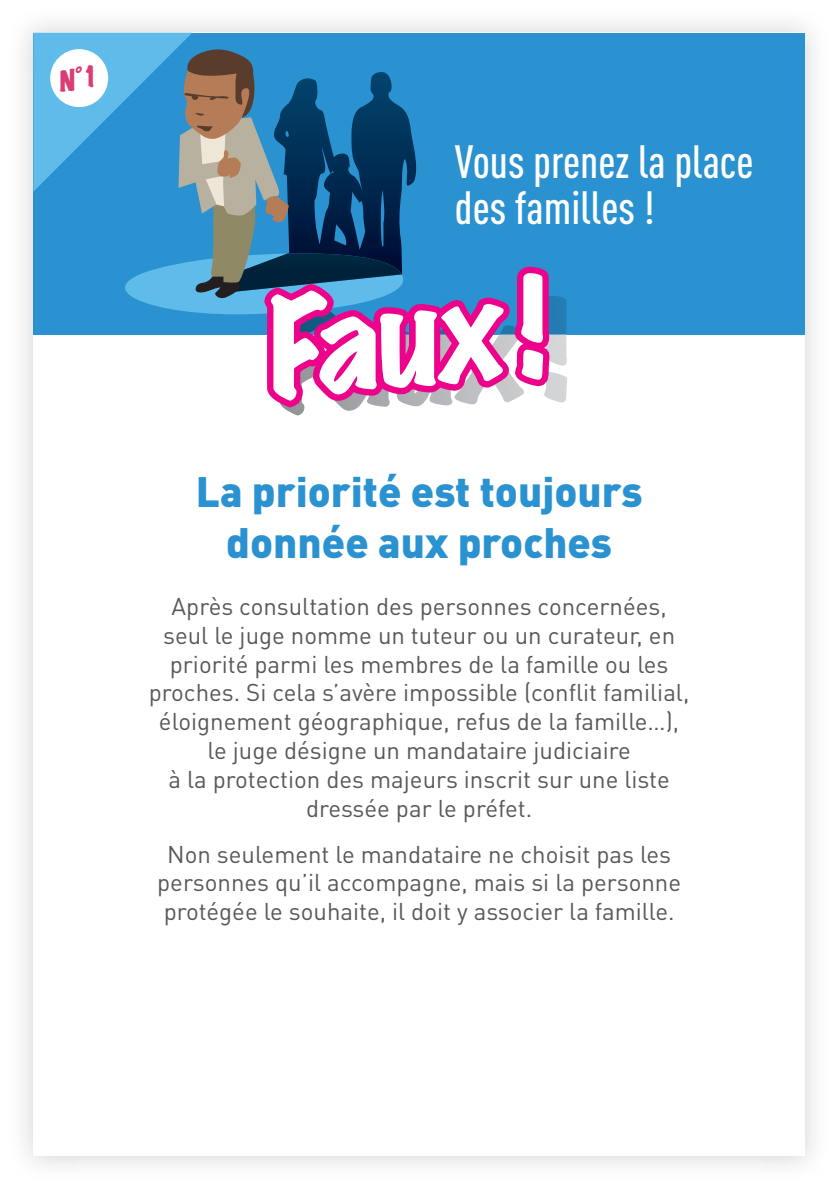
<style>
.page{position:relative;width:838px;height:1191px;background:#fff}
.page>*{position:absolute;margin:0;border:0;box-sizing:border-box;transform-origin:0 0}
.t1{font:expanded 121.2px "Marker Felt";color:#fff}
.t2{font:46px/46px "DIN Cond Medium Alternate";color:#fff}
.t3{font:900 42px/50.4px "DIN Pro";color:#2a92d0;text-align:center}
.t4{font:24px/28.8px "DIN Pro";color:#57585a;text-align:center}
</style>
<div class="page">
<img style="left:23px;top:22px;width:792px;height:53px">
<img style="left:762px;top:75px;width:53px;height:1092px">
<div style="left:33px;top:33px;width:771px;height:1122px;background:#fff"></div>
<div style="left:33px;top:33px;width:771px;height:301px;background:#2a92d0"></div>
<img style="left:558px;top:334px;width:9px;height:68px">
<svg style="left:33px;top:33px;width:525px;height:381px"></svg>
<h2 class="t2" style="left:455px;top:143px;width:300px">Vous prenez la place des familles !</h2>
<h1 class="t1" style="left:260px;top:286px;width:279px;rotate:-5deg">Faux !</h1>
<h3 class="t3" style="left:196px;top:470px;width:448px">La priorité est toujours donnée aux proches</h3>
<p class="t4" style="left:149px;top:594px;width:542px">Après consultation des personnes concernées, seul le juge nomme un tuteur ou un curateur, en priorité parmi les membres de la famille ou les proches. Si cela s’avère impossible (conflit familial, éloignement géographique, refus de la famille…), le juge désigne un mandataire judiciaire<br>à la protection des majeurs inscrit sur une liste dressée par le préfet.</p>
<p class="t4" style="left:157px;top:841px;width:525px">Non seulement le mandataire ne choisit pas les personnes qu’il accompagne, mais si la personne protégée le souhaite, il doit y associer la famille.</p>
</div>
